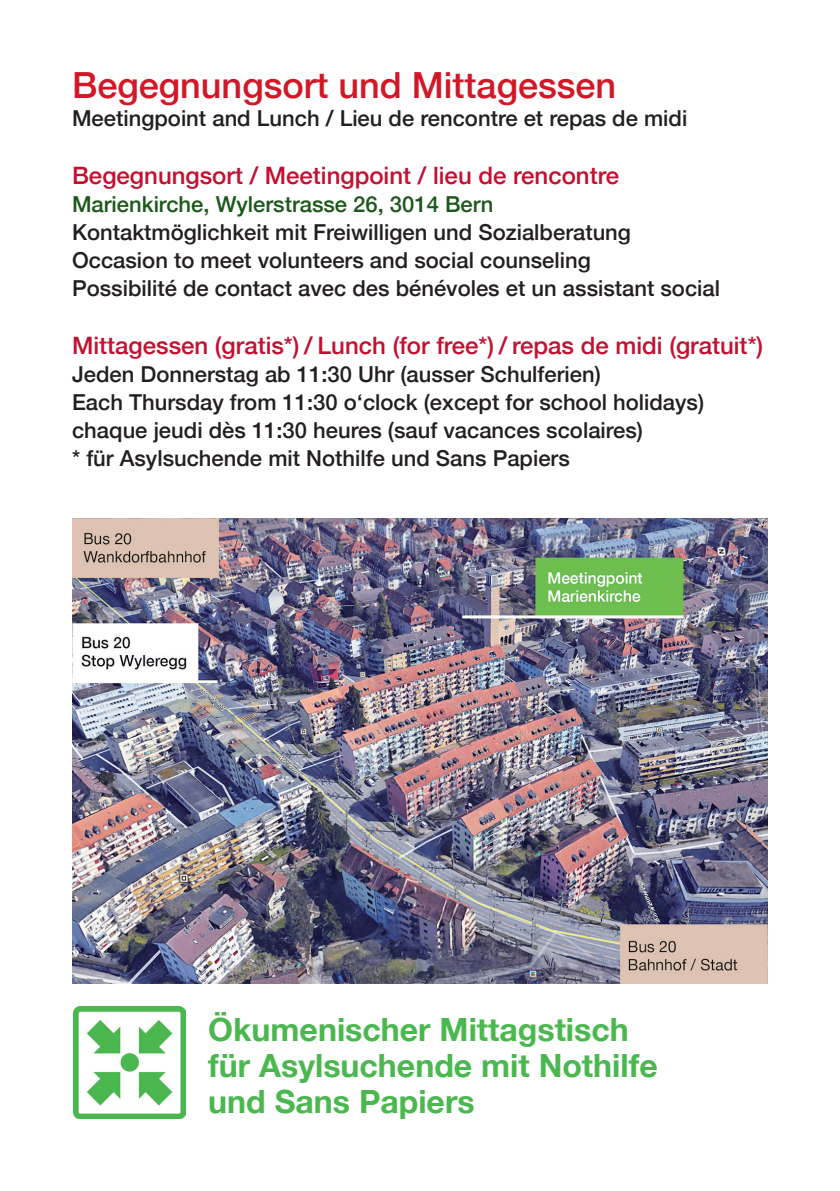
<style>
.page{position:relative;width:840px;height:1191px;background:#fff}
.page>*{position:absolute;margin:0;border:0;box-sizing:border-box;transform-origin:0 0}
.t1{font:500 36px "Helvetica Neue";color:#d21727}
.t2{font:700 32px "Helvetica Neue";color:#4ab84f}
.t3{font:500 24px "Helvetica Neue";color:#c31030}
.t4{font:500 22px "Helvetica Neue";color:#231f20}
.t5{font:500 22px "Helvetica Neue";color:#1b5819}
</style>
<div class="page">
<img style="left:73px;top:1006px;width:112px;height:112px">
<img style="left:72px;top:518px;width:695px;height:466px">
<p class="t1" style="left:72px;top:56px;width:545px">Begegnungsort und Mittagessen</p>
<p class="t4" style="left:72px;top:100px;width:616px">Meetingpoint and Lunch / Lieu de rencontre et repas de midi</p>
<p class="t3" style="left:72px;top:156px;width:548px">Begegnungsort / Meetingpoint / lieu de rencontre</p>
<p class="t5" style="left:72px;top:186px;width:423px">Marienkirche, Wylerstrasse 26, 3014 Bern</p>
<p class="t4" style="left:72px;top:214px;width:560px">Kontaktmöglichkeit mit Freiwilligen und Sozialberatung</p>
<p class="t4" style="left:72px;top:242px;width:520px">Occasion to meet volunteers and social counseling</p>
<p class="t4" style="left:72px;top:270px;width:649px">Possibilité de contact avec des bénévoles et un assistant social</p>
<p class="t3" style="left:72px;top:326px;width:692px">Mittagessen (gratis*) / Lunch (for free*) / repas de midi (gratuit*)</p>
<p class="t4" style="left:72px;top:356px;width:530px">Jeden Donnerstag ab 11:30 Uhr (ausser Schulferien)</p>
<p class="t4" style="left:72px;top:384px;width:633px">Each Thursday from 11:30 o‘clock (except for school holidays)</p>
<p class="t4" style="left:72px;top:412px;width:572px">chaque jeudi dès 11:30 heures (sauf vacances scolaires)</p>
<p class="t4" style="left:72px;top:440px;width:499px">* für Asylsuchende mit Nothilfe und Sans Papiers</p>
<p class="t2" style="left:208px;top:1004px;width:422px">Ökumenischer Mittagstisch</p>
<p class="t2" style="left:208px;top:1040px;width:451px">für Asylsuchende mit Nothilfe</p>
<p class="t2" style="left:208px;top:1076px;width:268px">und Sans Papiers</p>
</div>
